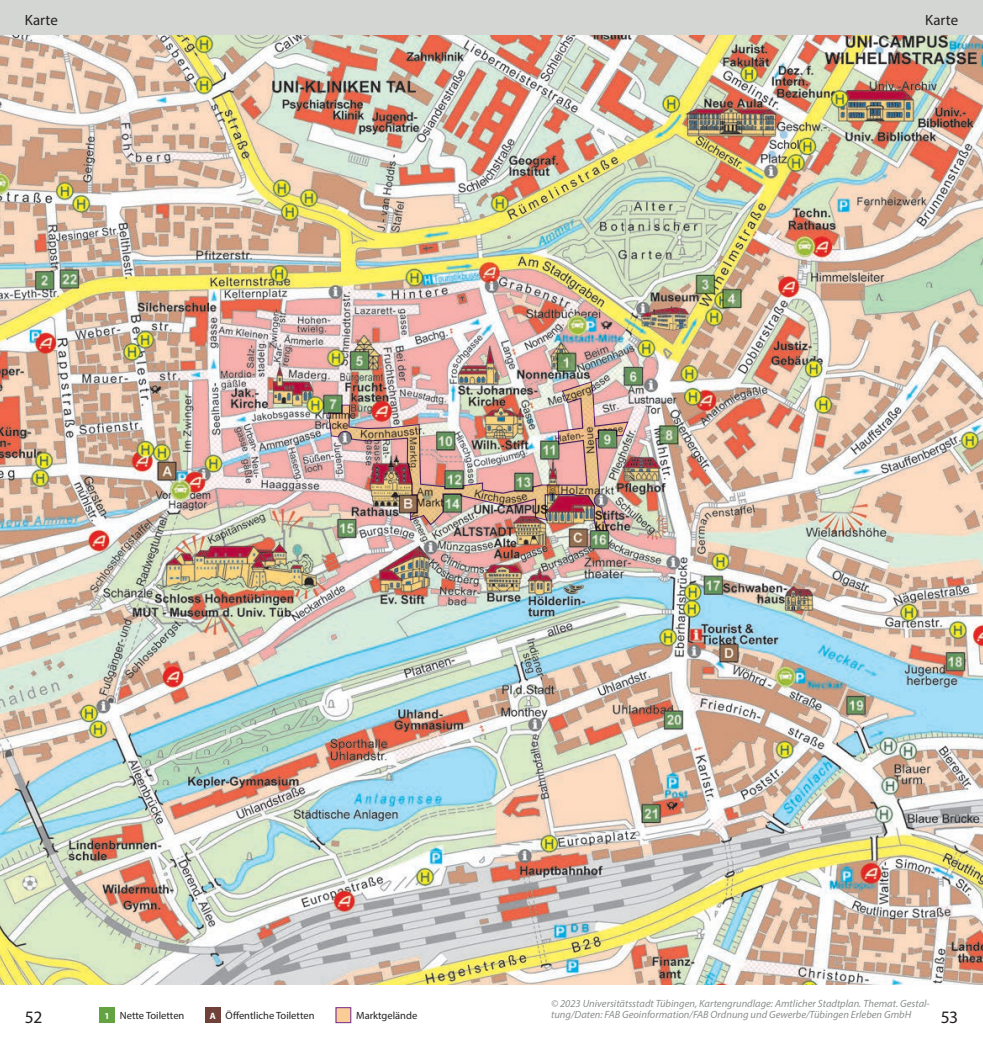
<style>
.page{position:relative;width:983px;height:1042px;background:#fff}
.page>*{position:absolute;margin:0;border:0;box-sizing:border-box;transform-origin:0 0}
.t1{font:17.5px "Myriad Pro";color:#231f20}
.t2{font:14.88px "Myriad Pro";letter-spacing:.01em;color:#231f20}
.t3{font:italic 10.5px "Myriad Pro";color:#8b8e8f}
.t4{font:10.5px "Myriad Pro";color:#231f20}
.t5{font:700 9.1px "Myriad Pro";color:#fff}
.s1{font-weight:700;font-size:9.1px;color:#fff}
</style>
<div class="page">
<img style="left:0;top:35px;width:982px;height:949px">
<div style="left:0;top:0;width:982px;height:35px;background:#d4d6d4"></div>
<img style="left:327px;top:381px;width:302px;height:152px">
<svg style="left:99px;top:1007px;width:16px;height:16px"></svg>
<svg style="left:205px;top:1007px;width:15px;height:16px"></svg>
<svg style="left:337px;top:1009px;width:12px;height:12px"></svg>
<div style="left:335px;top:1007px;width:16px;height:16px;border:1px solid #722b8f"></div>
<h2 class="t2" style="left:25px;top:11px;width:34px">Karte</h2>
<h2 class="t2" style="left:924px;top:11px;width:34px">Karte</h2>
<p class="t3" style="left:551px;top:997px;width:380px">© 2023 Universitätsstadt Tübingen, Kartengrundlage: Amtlicher Stadtplan. Themat. Gestal-</p>
<p class="t5" style="left:210px;top:1009px;width:8px">A</p>
<p class="t4" style="left:356px;top:1009px;width:63px">Marktgelände</p>
<p class="t3" style="left:551px;top:1008px;width:361px">tung/Daten: FAB Geoinformation/FAB Ordnung und Gewerbe/Tübingen Erleben GmbH</p>
<p class="t4" style="left:104px;top:1009px;width:81px"><span class="s1">1</span> Nette Toiletten</p>
<p class="t4" style="left:225px;top:1009px;width:90px">Öffentliche Toiletten</p>
<h1 class="t1" style="left:25px;top:1006px;width:19px">52</h1>
<h1 class="t1" style="left:940px;top:1006px;width:19px">53</h1>
</div>
